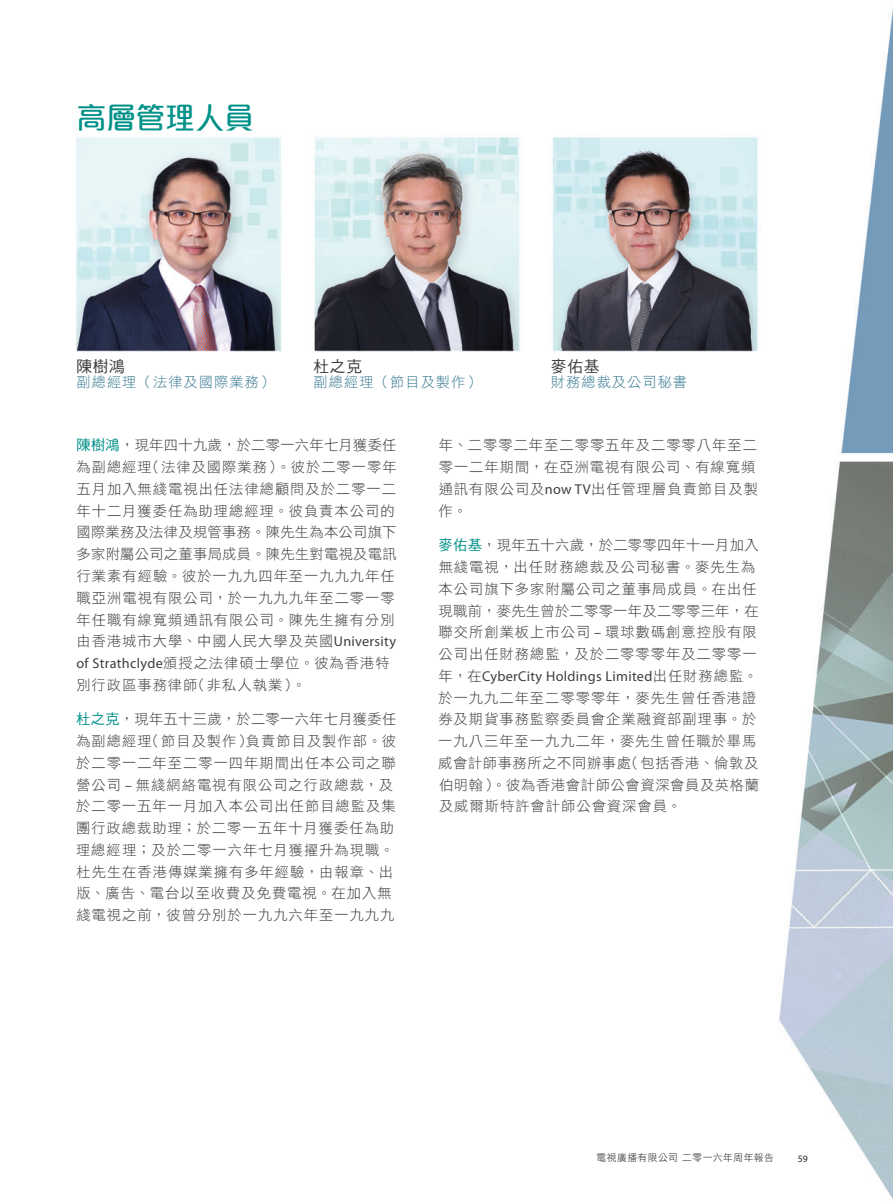
<style>
.page{position:relative;width:893px;height:1204px;background:#fff}
.page>*{position:absolute;margin:0;border:0;box-sizing:border-box;transform-origin:0 0}
.t1{font:500 30px "M Elle HK";letter-spacing:-.015em;color:#009188}
.t2{font:15.75px "DF Hei Std W5";letter-spacing:.04em;color:#3e3e3f}
.t3{font:14.25px/21.8px "DF Hei Std W3";letter-spacing:.07em;color:#3e3e3f}
.t4{font:14.25px "Myriad Pro";letter-spacing:.02em;color:#3e3e3f}
.t5{font:14.25px "DF Hei Std W3";letter-spacing:.07em;color:#3c7b93}
.t6{font:9.75px "DF Hei HK W3";letter-spacing:.05em;color:#231f20}
.t7{font:9.75px "Myriad Pro";color:#231f20}
.s1{font-family:"DF Hei Std W5";color:#009188}
.s2{font-family:"Myriad Pro"}
.s3{font-family:"M Hei HKS";font-weight:300}
.s4{font-family:"DF Hei Std W3"}
</style>
<div class="page">
<img style="left:76px;top:4px;width:817px;height:1195px">
<h1 class="t1" style="left:77px;top:97px;width:179px">高層管理人員</h1>
<p class="t2" style="left:77px;top:358px;width:50px">陳樹鴻</p>
<p class="t5" style="left:77px;top:374px;width:198px">副總經理（法律及國際業務）</p>
<p class="t2" style="left:314px;top:358px;width:50px">杜之克</p>
<p class="t5" style="left:314px;top:374px;width:168px">副總經理（節目及製作）</p>
<p class="t2" style="left:551px;top:358px;width:50px">麥佑基</p>
<p class="t5" style="left:551px;top:374px;width:138px">財務總裁及公司秘書</p>
<p class="t3" style="left:76px;top:434px;width:322px"><span class="s1">陳樹鴻</span>，現年四十九歲，於二零一六年七月獲委任為副總經理（法律及國際業務）。彼於二零一零年五月加入無綫電視出任法律總顧問及於二零一二年十二月獲委任為助理總經理。彼負責本公司的國際業務及法律及規管事務。陳先生為本公司旗下多家附屬公司之董事局成員。陳先生對電視及電訊行業素有經驗。彼於一九九四年至一九九九年任職亞洲電視有限公司，於一九九九年至二零一零年任職有線寬頻通訊有限公司。陳先生擁有分別由香港城市大學、中國人民大學及英國<span class="s2">University of Strathclyde</span>頒授之法律碩士學位。彼為香港特別行政區事務律師（非私人執業）。</p>
<p class="t3" style="left:76px;top:708px;width:322px"><span class="s1">杜之克</span>，現年五十三歲，於二零一六年七月獲委任為副總經理（節目及製作）負責節目及製作部。彼於二零一二年至二零一四年期間出任本公司之聯營公司 <span class="s2">–</span> 無綫網絡電視有限公司之行政總裁，及於二零一五年一月加入本公司出任節目總監及集團行政總裁助理；於二零一五年十月獲委任為助理總經理；及於二零一六年七月獲擢升為現職。杜先生在香港傳媒業擁有多年經驗，由報章、出版、廣告、電台以至收費及免費電視。在加入無綫電視之前，彼曾分別於一九九六年至一九九九</p>
<p class="t3" style="left:439px;top:434px;width:321px">年、二零零二年至二零零五年及二零零八年至二零一二年期間，在亞洲電視有限公司、有線寬頻通訊有限公司及<span class="s2">now TV</span>出任管理層負責節目及製作。</p>
<p class="t3" style="left:439px;top:534px;width:322px"><span class="s1">麥佑基</span>，現年五十六歲，於二零零四年十一月加入無綫電視，出任財務總裁及公司秘書。麥先生為本公司旗下多家附屬公司之董事局成員。在出任現職前，麥先生曾於二零零一年及二零零三年，在聯交所創業板上市公司 <span class="s2">–</span> 環球數碼創意控<span class="s3">股</span>有限公司出任財務總監，及於二零零零年及二零零一</p>
<p class="t4" style="left:438px;top:667px;width:321px"><span class="s4">年，在</span>CyberCity Holdings Limited<span class="s4">出任財務總監。</span></p>
<p class="t3" style="left:438px;top:686px;width:322px">於一九九二年至二零零零年，麥先生曾任香港證券及期貨事務監察委員會企業融資部副理事。於一九八三年至一九九二年，麥先生曾任職於畢馬威會計師事務所之不同辦事處（包括香港、倫敦及伯明翰）。彼為香港會計師公會資深會員及英格蘭及威爾斯特許會計師公會資深會員。</p>
<p class="t6" style="left:597px;top:1152px;width:179px">電視廣播有限公司 二零一六年周年報告</p>
<p class="t7" style="left:798px;top:1152px;width:12px">59</p>
</div>
